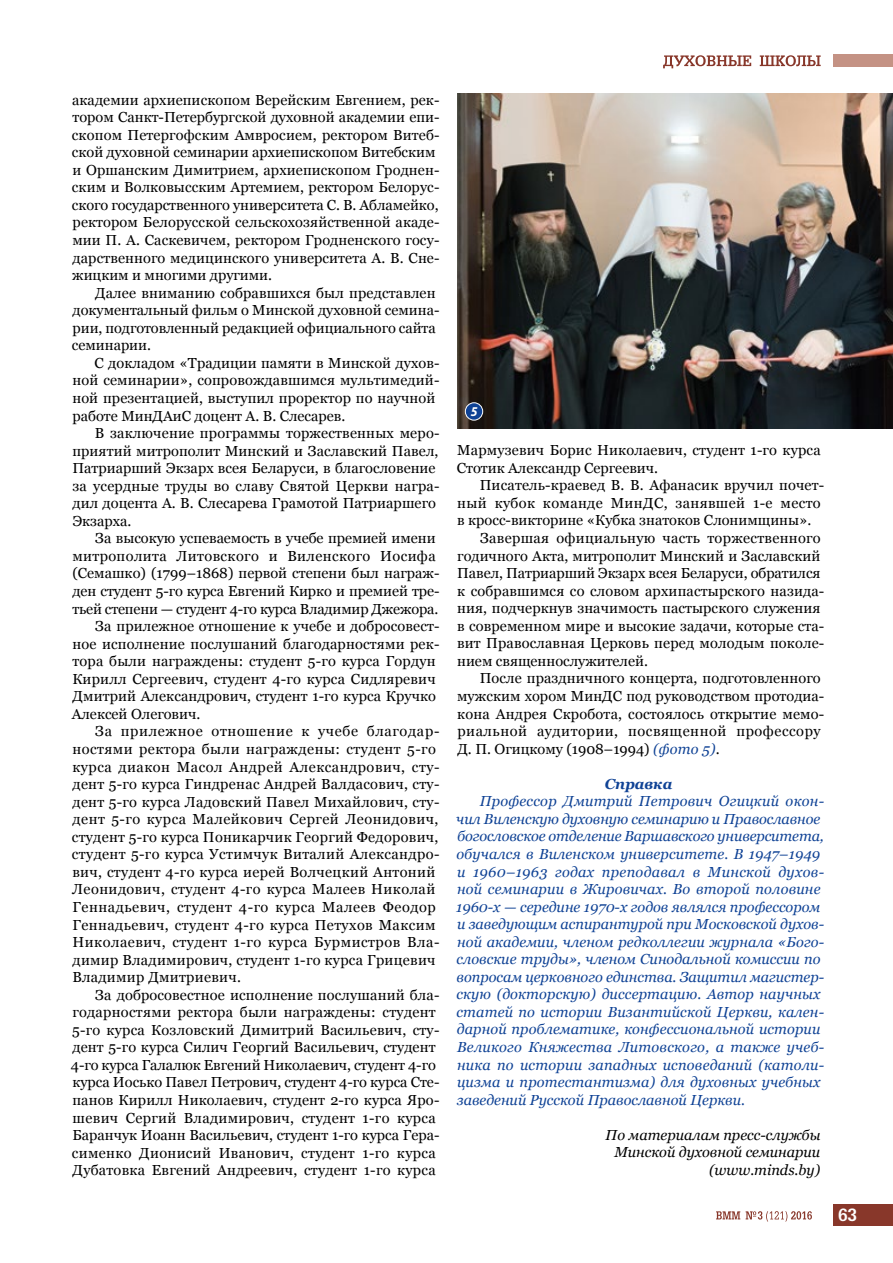
<style>
.page{position:relative;width:893px;height:1263px;background:#fff}
.page>*{position:absolute;margin:0;border:0;box-sizing:border-box;transform-origin:0 0}
.t1{font:700 17.25px "AG Gloria";color:#fff}
.t2{font:14.55px "Georgia";letter-spacing:.01em;color:#000}
.t3{font:italic 14.55px "Georgia";letter-spacing:.01em;color:#0f4295}
.t4{font:14.55px "Georgia";letter-spacing:.035em;color:#000}
.t5{font:14.55px "Georgia";letter-spacing:.03em;color:#000}
.t6{font:italic 14.55px/17.5px "Georgia";color:#000;text-align:right}
.t7{font:14.55px "Georgia";letter-spacing:-.01em;color:#000}
.t8{font:14.55px "Georgia";letter-spacing:.045em;color:#000}
.t9{font:italic 700 14.55px "Georgia";color:#0f4295}
.t10{font:italic 700 13.5px "Myriad Pro";color:#fff;scale:.92 1}
.s1{font-style:italic;color:#0f4295}
</style>
<div class="page">
<svg style="left:716px;top:1211px;width:96px;height:10px"></svg>
<div style="left:833px;top:1205px;width:60px;height:21px;background:#88372a"></div>
<div style="left:833px;top:54px;width:60px;height:13px;background:#c49284"></div>
<svg style="left:663px;top:55px;width:158px;height:13px"></svg>
<img style="left:457px;top:94px;width:436px;height:334px">
<div style="left:465px;top:403px;width:18px;height:17px;background:#0f4295;border-radius:50%"></div>
<div style="left:465px;top:402px;width:18px;height:18px;border:1px solid #fff;border-radius:50%"></div>
<p class="t2" style="left:72px;top:91px;width:369px">академии архиепископом Верейским Евгением, рек-</p>
<p class="t2" style="left:72px;top:108px;width:369px">тором Санкт-Петербургской духовной академии епи-</p>
<p class="t2" style="left:72px;top:126px;width:369px">скопом Петергофским Амвросием, ректором Витеб-</p>
<p class="t2" style="left:72px;top:143px;width:365px">ской духовной семинарии архиепископом Витебским</p>
<p class="t2" style="left:72px;top:161px;width:369px">и Оршанским Димитрием, архиепископом Гроднен-</p>
<p class="t2" style="left:72px;top:178px;width:369px">ским и Волковысским Артемием, ректором Белорус-</p>
<p class="t2" style="left:72px;top:196px;width:368px">ского государственного университета С. В. Абламейко,</p>
<p class="t2" style="left:73px;top:214px;width:368px">ректором Белорусской сельскохозяйственной акаде-</p>
<p class="t2" style="left:72px;top:231px;width:369px">мии П. А. Саскевичем, ректором Гродненского госу-</p>
<p class="t2" style="left:73px;top:249px;width:368px">дарственного медицинского университета А. В. Сне-</p>
<p class="t2" style="left:72px;top:266px;width:201px">жицким и многими другими.</p>
<p class="t2" style="left:95px;top:284px;width:342px">Далее вниманию собравшихся был представлен</p>
<p class="t2" style="left:73px;top:301px;width:368px">документальный фильм о Минской духовной семина-</p>
<p class="t2" style="left:73px;top:319px;width:365px">рии, подготовленный редакцией официального сайта</p>
<p class="t2" style="left:72px;top:336px;width:81px">семинарии.</p>
<p class="t2" style="left:95px;top:354px;width:346px">С докладом «Традиции памяти в Минской духов-</p>
<p class="t2" style="left:72px;top:372px;width:369px">ной семинарии», сопровождавшимся мультимедий-</p>
<p class="t2" style="left:72px;top:389px;width:365px">ной презентацией, выступил проректор по научной</p>
<p class="t2" style="left:73px;top:407px;width:274px">работе МинДАиС доцент А. В. Слесарев.</p>
<p class="t2" style="left:95px;top:424px;width:346px">В заключение программы торжественных меро-</p>
<p class="t2" style="left:72px;top:442px;width:368px">приятий митрополит Минский и Заславский Павел,</p>
<p class="t2" style="left:72px;top:459px;width:365px">Патриарший Экзарх всея Беларуси, в благословение</p>
<p class="t2" style="left:72px;top:477px;width:369px">за усердные труды во славу Святой Церкви награ-</p>
<p class="t2" style="left:73px;top:494px;width:365px">дил доцента А. В. Слесарева Грамотой Патриаршего</p>
<p class="t2" style="left:73px;top:512px;width:60px">Экзарха.</p>
<p class="t2" style="left:95px;top:529px;width:342px">За высокую успеваемость в учебе премией имени</p>
<p class="t2" style="left:72px;top:547px;width:365px">митрополита Литовского и Виленского Иосифа</p>
<p class="t2" style="left:72px;top:565px;width:369px">(Семашко) (1799–1868) первой степени был награж-</p>
<p class="t2" style="left:73px;top:582px;width:368px">ден студент 5-го курса Евгений Кирко и премией тре-</p>
<p class="t7" style="left:72px;top:600px;width:367px">тьей степени — студент 4-го курса Владимир Джежора.</p>
<p class="t2" style="left:95px;top:617px;width:346px">За прилежное отношение к учебе и добросовест-</p>
<p class="t2" style="left:72px;top:635px;width:369px">ное исполнение послушаний благодарностями рек-</p>
<p class="t2" style="left:72px;top:652px;width:365px">тора были награждены: студент 5-го курса Гордун</p>
<p class="t2" style="left:72px;top:670px;width:365px">Кирилл Сергеевич, студент 4-го курса Сидляревич</p>
<p class="t2" style="left:73px;top:687px;width:365px">Дмитрий Александрович, студент 1-го курса Кручко</p>
<p class="t2" style="left:72px;top:705px;width:130px">Алексей Олегович.</p>
<p class="t8" style="left:95px;top:723px;width:346px">За прилежное отношение к учебе благодар-</p>
<p class="t4" style="left:72px;top:740px;width:365px">ностями ректора были награждены: студент 5-го</p>
<p class="t4" style="left:72px;top:758px;width:369px">курса диакон Масол Андрей Александрович, сту-</p>
<p class="t2" style="left:73px;top:775px;width:368px">дент 5-го курса Гиндренас Андрей Валдасович, сту-</p>
<p class="t2" style="left:73px;top:793px;width:368px">дент 5-го курса Ладовский Павел Михайлович, сту-</p>
<p class="t4" style="left:73px;top:810px;width:367px">дент 5-го курса Малейкович Сергей Леонидович,</p>
<p class="t2" style="left:72px;top:828px;width:368px">студент 5-го курса Поникарчик Георгий Федорович,</p>
<p class="t2" style="left:72px;top:845px;width:369px">студент 5-го курса Устимчук Виталий Александро-</p>
<p class="t2" style="left:72px;top:863px;width:364px">вич, студент 4-го курса иерей Волчецкий Антоний</p>
<p class="t5" style="left:72px;top:880px;width:365px">Леонидович, студент 4-го курса Малеев Николай</p>
<p class="t4" style="left:72px;top:898px;width:365px">Геннадьевич, студент 4-го курса Малеев Феодор</p>
<p class="t5" style="left:72px;top:916px;width:365px">Геннадьевич, студент 4-го курса Петухов Максим</p>
<p class="t4" style="left:72px;top:933px;width:369px">Николаевич, студент 1-го курса Бурмистров Вла-</p>
<p class="t2" style="left:73px;top:951px;width:364px">димир Владимирович, студент 1-го курса Грицевич</p>
<p class="t2" style="left:72px;top:968px;width:170px">Владимир Дмитриевич.</p>
<p class="t2" style="left:95px;top:986px;width:346px">За добросовестное исполнение послушаний бла-</p>
<p class="t2" style="left:72px;top:1003px;width:365px">годарностями ректора были награждены: студент</p>
<p class="t2" style="left:72px;top:1021px;width:369px">5-го курса Козловский Димитрий Васильевич, сту-</p>
<p class="t2" style="left:73px;top:1038px;width:365px">дент 5-го курса Силич Георгий Васильевич, студент</p>
<p class="t2" style="left:71px;top:1056px;width:366px">4-го курса Галалюк Евгений Николаевич, студент 4-го</p>
<p class="t2" style="left:72px;top:1074px;width:369px">курса Иосько Павел Петрович, студент 4-го курса Сте-</p>
<p class="t2" style="left:72px;top:1091px;width:369px">панов Кирилл Николаевич, студент 2-го курса Яро-</p>
<p class="t2" style="left:73px;top:1109px;width:365px">шевич Сергий Владимирович, студент 1-го курса</p>
<p class="t2" style="left:72px;top:1126px;width:369px">Баранчук Иоанн Васильевич, студент 1-го курса Гера-</p>
<p class="t2" style="left:72px;top:1144px;width:365px">сименко Дионисий Иванович, студент 1-го курса</p>
<p class="t2" style="left:73px;top:1161px;width:365px">Дубатовка Евгений Андреевич, студент 1-го курса</p>
<p class="t10" style="left:471px;top:402px;width:9px">5</p>
<p class="t2" style="left:457px;top:441px;width:365px">Мармузевич Борис Николаевич, студент 1-го курса</p>
<p class="t2" style="left:457px;top:459px;width:203px">Стотик Александр Сергеевич.</p>
<p class="t2" style="left:480px;top:476px;width:346px">Писатель-краевед В. В. Афанасик вручил почет-</p>
<p class="t2" style="left:457px;top:494px;width:365px">ный кубок команде МинДС, занявшей 1-е место</p>
<p class="t2" style="left:457px;top:512px;width:356px">в кросс-викторине «Кубка знатоков Слонимщины».</p>
<p class="t2" style="left:480px;top:529px;width:342px">Завершая официальную часть торжественного</p>
<p class="t2" style="left:457px;top:547px;width:365px">годичного Акта, митрополит Минский и Заславский</p>
<p class="t2" style="left:457px;top:564px;width:365px">Павел, Патриарший Экзарх всея Беларуси, обратился</p>
<p class="t2" style="left:457px;top:582px;width:369px">к собравшимся со словом архипастырского назида-</p>
<p class="t2" style="left:457px;top:599px;width:365px">ния, подчеркнув значимость пастырского служения</p>
<p class="t2" style="left:457px;top:617px;width:369px">в современном мире и высокие задачи, которые ста-</p>
<p class="t2" style="left:457px;top:634px;width:369px">вит Православная Церковь перед молодым поколе-</p>
<p class="t2" style="left:457px;top:652px;width:192px">нием священнослужителей.</p>
<p class="t2" style="left:480px;top:670px;width:342px">После праздничного концерта, подготовленного</p>
<p class="t2" style="left:457px;top:687px;width:367px">мужским хором МинДС под руководством протодиа-</p>
<p class="t2" style="left:457px;top:705px;width:369px">кона Андрея Скробота, состоялось открытие мемо-</p>
<p class="t4" style="left:457px;top:722px;width:365px">риальной аудитории, посвященной профессору</p>
<p class="t2" style="left:457px;top:740px;width:264px">Д. П. Огицкому (1908–1994) <span class="s1">(фото 5)</span>.</p>
<p class="t9" style="left:605px;top:774px;width:69px">Справка</p>
<p class="t3" style="left:480px;top:792px;width:346px">Профессор Дмитрий Петрович Огицкий окон-</p>
<p class="t3" style="left:456px;top:810px;width:366px">чил Виленскую духовную семинарию и Православное</p>
<p class="t3" style="left:457px;top:827px;width:368px">богословское отделение Варшавского университета,</p>
<p class="t3" style="left:457px;top:845px;width:365px">обучался в Виленском университете. В 1947–1949</p>
<p class="t3" style="left:457px;top:862px;width:369px">и 1960–1963 годах преподавал в Минской духов-</p>
<p class="t3" style="left:457px;top:880px;width:365px">ной семинарии в Жировичах. Во второй половине</p>
<p class="t3" style="left:456px;top:897px;width:366px">1960-х — середине 1970-х годов являлся профессором</p>
<p class="t3" style="left:457px;top:915px;width:369px">и заведующим аспирантурой при Московской духов-</p>
<p class="t3" style="left:457px;top:932px;width:369px">ной академии, членом редколлегии журнала «Бого-</p>
<p class="t3" style="left:456px;top:950px;width:366px">словские труды», членом Синодальной комиссии по</p>
<p class="t3" style="left:457px;top:967px;width:369px">вопросам церковного единства. Защитил магистер-</p>
<p class="t3" style="left:456px;top:985px;width:365px">скую (докторскую) диссертацию. Автор научных</p>
<p class="t3" style="left:456px;top:1003px;width:369px">статей по истории Византийской Церкви, кален-</p>
<p class="t3" style="left:457px;top:1020px;width:365px">дарной проблематике, конфессиональной истории</p>
<p class="t3" style="left:457px;top:1038px;width:368px">Великого Княжества Литовского, а также учеб-</p>
<p class="t3" style="left:457px;top:1055px;width:369px">ника по истории западных исповеданий (католи-</p>
<p class="t3" style="left:457px;top:1073px;width:365px">цизма и протестантизма) для духовных учебных</p>
<p class="t3" style="left:457px;top:1090px;width:290px">заведений Русской Православной Церкви.</p>
<p class="t6" style="left:606px;top:1126px;width:216px">По материалам пресс-службы<br>Минcкой духовной семинарии (www.minds.by)</p>
<p class="t1" style="left:838px;top:1204px;width:21px">63</p>
</div>
